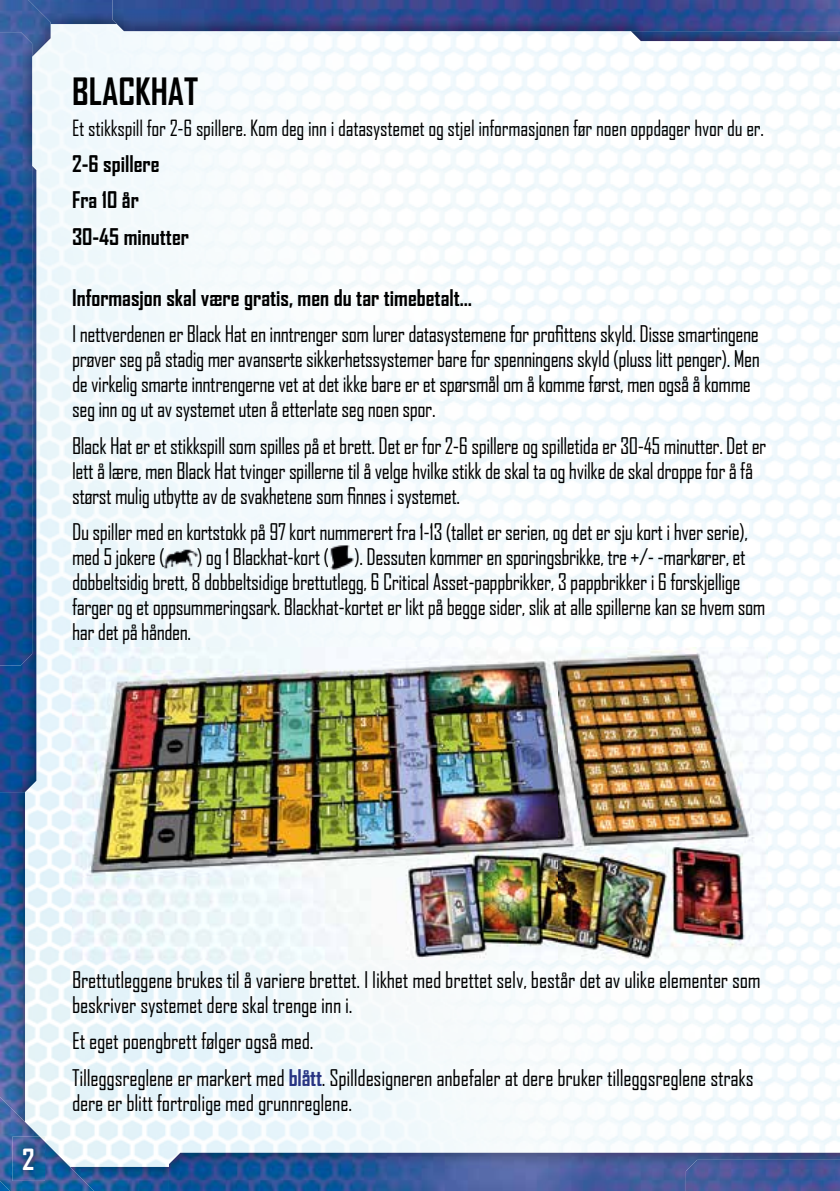
<style>
.page{position:relative;width:840px;height:1191px;background:#fff}
.page>*{position:absolute;margin:0;border:0;box-sizing:border-box;transform-origin:0 0}
.t1{font:700 36px "Agency FB";color:#000}
.t2{font:700 28px "Agency FB";color:#fff}
.t3{font:22px/25px "Agency FB";letter-spacing:-.02em;color:#000}
.t4{font:700 22px/36.4px "Agency FB";color:#000}
.t5{font:21.4px "Agency FB";letter-spacing:-.01em;color:#000}
.s1{font-weight:700;color:#283583}
</style>
<div class="page">
<img style="left:25px;top:953px;width:814px;height:214px">
<img style="left:25px;top:24px;width:67px;height:929px">
<img style="left:73px;top:548px;width:91px;height:21px">
<div style="left:197px;top:548px;width:131px;height:21px;background:#f2f9fd"></div>
<img style="left:0;top:792px;width:25px;height:305px">
<img style="left:51px;top:0;width:61px;height:24px">
<img style="left:94px;top:1167px;width:75px;height:24px">
<img style="left:0;top:1097px;width:94px;height:94px">
<img style="left:0;top:0;width:51px;height:57px">
<img style="left:0;top:166px;width:36px;height:626px">
<img style="left:630px;top:31px;width:209px;height:10px">
<img style="left:169px;top:1152px;width:670px;height:39px">
<img style="left:0;top:32px;width:32px;height:633px">
<img style="left:112px;top:0;width:727px;height:31px">
<img style="left:685px;top:1159px;width:154px;height:32px">
<img style="left:12px;top:1136px;width:33px;height:44px">
<img style="left:164px;top:547px;width:33px;height:24px">
<img style="left:328px;top:545px;width:26px;height:26px">
<img style="left:72px;top:648px;width:695px;height:311px">
<h1 class="t1" style="left:72px;top:69px;width:127px">BLACKHAT</h1>
<p class="t5" style="left:72px;top:115px;width:693px">Et stikkspill for 2-6 spillere. Kom deg inn i datasystemet og stjel informasjonen før noen oppdager hvor du er.</p>
<p class="t4" style="left:72px;top:145px;width:118px">2-6 spillere<br>Fra 10 år<br>30-45 minutter</p>
<p class="t4" style="left:72px;top:279px;width:401px">Informasjon skal være gratis, men du tar timebetalt…</p>
<p class="t3" style="left:72px;top:321px;width:689px">I nettverdenen er Black Hat en inntrenger som lurer datasystemene for profittens skyld. Disse smartingene prøver seg på stadig mer avanserte sikkerhetssystemer bare for spenningens skyld (pluss litt penger). Men de virkelig smarte inntrengerne vet at det ikke bare er et spørsmål om å komme først, men også å komme seg inn og ut av systemet uten å etterlate seg noen spor.</p>
<p class="t3" style="left:72px;top:432px;width:695px">Black Hat er et stikkspill som spilles på et brett. Det er for 2-6 spillere og spilletida er 30-45 minutter. Det er lett å lære, men Black Hat tvinger spillerne til å velge hvilke stikk de skal ta og hvilke de skal droppe for å få størst mulig utbytte av de svakhetene som finnes i systemet.</p>
<p class="t3" style="left:72px;top:519px;width:677px">Du spiller med en kortstokk på 97 kort nummerert fra 1-13 (tallet er serien, og det er sju kort i hver serie), med 5 jokere (</p>
<p class="t3" style="left:72px;top:544px;width:694px;text-indent:125px">) og 1 Blackhat-kort ( ). Dessuten kommer en sporingsbrikke, tre +/- -markører, et dobbeltsidig brett, 8 dobbeltsidige brettutlegg, 6 Critical Asset-pappbrikker, 3 pappbrikker i 6 forskjellige farger og et oppsummeringsark. Blackhat-kortet er likt på begge sider, slik at alle spillerne kan se hvem som har det på hånden.</p>
<p class="t2" style="left:22px;top:1141px;width:14px">2</p>
<p class="t3" style="left:72px;top:966px;width:689px">Brettutleggene brukes til å variere brettet. I likhet med brettet selv, består det av ulike elementer som beskriver systemet dere skal trenge inn i.</p>
<p class="t3" style="left:72px;top:1022px;width:682px;line-height:36.4px">Et eget poengbrett følger også med.<br>Tilleggsreglene er markert med <span class="s1">blått</span>. Spilldesigneren anbefaler at dere bruker tilleggsreglene straks</p>
<p class="t3" style="left:72px;top:1089px;width:281px">dere er blitt fortrolige med grunnreglene.</p>
</div>
